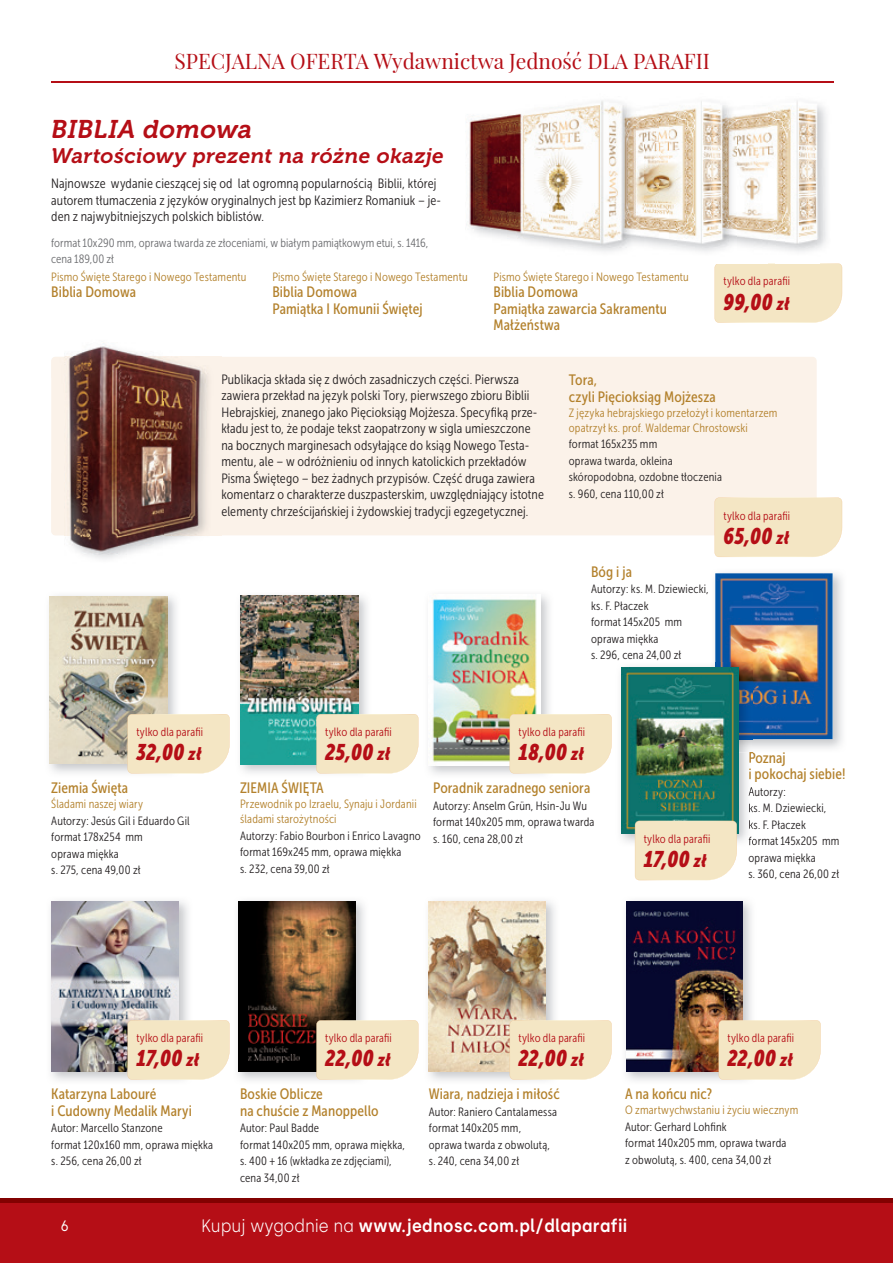
<style>
.page{position:relative;width:893px;height:1263px;background:#fff}
.page>*{position:absolute;margin:0;border:0;box-sizing:border-box;transform-origin:0 0}
.t1{font:italic 25.5px "Museo 700";letter-spacing:.015em;color:#b50e16}
.t2{font:italic 22.5px "Museo Sans Cond 900";letter-spacing:.015em;color:#b50e16;scale:.93 1}
.t3{font:21px "Playfair Display";color:#b50e16}
.t4{font:italic 21px "Museo 700";letter-spacing:.02em;color:#b50e16}
.t5{font:600 18px "Silka";letter-spacing:.025em;color:#fff;scale:.9 1}
.t6{font:15px/16.5px "Museo Sans Cond 500";letter-spacing:.005em;color:#b3812c}
.t7{font:15px "Silka";color:#fff;scale:.91 1}
.t8{font:13.5px/16.5px "Museo Sans Cond 300";letter-spacing:.01em;color:#231f20}
.t9{font:12px/16.5px "Museo Sans Cond 300";letter-spacing:.015em;color:#231f20}
.t10{font:12px/15px "Museo Sans Cond 300";letter-spacing:.015em;color:#b3812c}
.t11{font:12px "Museo Sans Cond 300";letter-spacing:.015em;color:#b50e16}
.t12{font:12px/16.5px "Museo Sans Cond 300";letter-spacing:.005em;color:#6c6d70}
.s1{font-size:18px}
.s2{font-weight:300}
</style>
<div class="page">
<div style="left:0;top:1199px;width:893px;height:64px;background:#b50e16"></div>
<hr style="left:51px;top:82px;width:782px;height:1px;background:#b50e16">
<hr style="left:0;top:1198px;width:893px;height:4px;background:#820101">
<img style="left:714px;top:572px;width:128px;height:177px">
<img style="left:715px;top:573px;width:118px;height:166px">
<div style="left:51px;top:357px;width:766px;height:178px;background:#fbf2e9;border-radius:4px"></div>
<div style="left:715px;top:497px;width:127px;height:60px;background:#f4e6c4"></div>
<div style="left:715px;top:263px;width:127px;height:60px;background:#f4e6c4"></div>
<img style="left:688px;top:263px;width:44px;height:1px">
<img style="left:736px;top:100px;width:91px;height:103px">
<img style="left:736px;top:203px;width:91px;height:49px">
<img style="left:644px;top:101px;width:92px;height:49px">
<img style="left:669px;top:150px;width:67px;height:102px">
<img style="left:636px;top:115px;width:8px;height:88px">
<img style="left:636px;top:203px;width:8px;height:42px">
<img style="left:644px;top:150px;width:16px;height:97px">
<img style="left:660px;top:101px;width:9px;height:146px">
<img style="left:469px;top:107px;width:96px;height:43px">
<img style="left:466px;top:150px;width:170px;height:102px">
<img style="left:565px;top:100px;width:71px;height:50px">
<img style="left:68px;top:357px;width:140px;height:178px">
<img style="left:64px;top:343px;width:149px;height:14px">
<img style="left:64px;top:535px;width:149px;height:24px">
<img style="left:49px;top:595px;width:132px;height:179px">
<img style="left:50px;top:596px;width:117px;height:168px">
<img style="left:240px;top:595px;width:132px;height:179px">
<img style="left:241px;top:596px;width:117px;height:168px">
<img style="left:429px;top:595px;width:108px;height:170px">
<img style="left:620px;top:666px;width:130px;height:180px">
<img style="left:710px;top:662px;width:42px;height:90px">
<img style="left:715px;top:662px;width:37px;height:77px">
<img style="left:749px;top:753px;width:3px;height:13px">
<img style="left:749px;top:768px;width:2px;height:14px">
<svg style="left:749px;top:787px;width:3px;height:11px"></svg>
<svg style="left:749px;top:804px;width:3px;height:9px"></svg>
<svg style="left:749px;top:820px;width:3px;height:9px"></svg>
<svg style="left:749px;top:836px;width:3px;height:9px"></svg>
<img style="left:621px;top:667px;width:117px;height:166px">
<img style="left:50px;top:900px;width:138px;height:181px">
<img style="left:51px;top:901px;width:128px;height:170px">
<img style="left:237px;top:900px;width:127px;height:181px">
<img style="left:238px;top:901px;width:117px;height:170px">
<img style="left:428px;top:900px;width:127px;height:181px">
<img style="left:429px;top:901px;width:117px;height:170px">
<img style="left:625px;top:900px;width:127px;height:181px">
<img style="left:627px;top:901px;width:116px;height:170px">
<div style="left:635px;top:821px;width:102px;height:59px;background:#f4e6c4"></div>
<div style="left:719px;top:1020px;width:102px;height:60px;background:#f4e6c4"></div>
<div style="left:510px;top:714px;width:102px;height:59px;background:#f4e6c4"></div>
<div style="left:510px;top:1020px;width:102px;height:60px;background:#f4e6c4"></div>
<div style="left:316px;top:714px;width:102px;height:59px;background:#f4e6c4"></div>
<div style="left:316px;top:1020px;width:102px;height:60px;background:#f4e6c4"></div>
<div style="left:128px;top:714px;width:102px;height:59px;background:#f4e6c4"></div>
<div style="left:128px;top:1020px;width:102px;height:60px;background:#f4e6c4"></div>
<h3 class="t3" style="left:174px;top:44px;width:537px">SPECJALNA OFERTA Wydawnictwa Jedność DLA PARAFII</h3>
<h1 class="t1" style="left:51px;top:115px;width:203px">BIBLIA domowa</h1>
<h3 class="t4" style="left:51px;top:144px;width:394px">Wartościowy prezent na różne okazje</h3>
<p class="t8" style="left:51px;top:176px;width:391px">Najnowsze wydanie cieszącej się od lat ogromną popularnością Biblii, której autorem tłumaczenia z języków oryginalnych jest bp Kazimierz Romaniuk – je&shy;den z najwybitniejszych polskich biblistów.</p>
<p class="t12" style="left:51px;top:234px;width:379px">format 10x290 mm, oprawa twarda ze złoceniami, w białym pamiątkowym etui, s. 1416, cena 189,00 zł</p>
<p class="t10" style="left:51px;top:269px;width:197px">Pismo Święte Starego i Nowego Testamentu</p>
<p class="t6" style="left:51px;top:284px;width:86px">Biblia Domowa</p>
<p class="t10" style="left:272px;top:269px;width:197px">Pismo Święte Starego i Nowego Testamentu</p>
<p class="t6" style="left:272px;top:284px;width:152px">Biblia Domowa<br>Pamiątka I Komunii Świętej</p>
<p class="t10" style="left:493px;top:269px;width:197px">Pismo Święte Starego i Nowego Testamentu</p>
<p class="t6" style="left:493px;top:284px;width:175px">Biblia Domowa<br>Pamiątka zawarcia Sakramentu<br>Małżeństwa</p>
<p class="t11" style="left:723px;top:275px;width:68px">tylko dla parafii</p>
<h2 class="t2" style="left:723px;top:289px;width:72px">99,00 <span class="s1">zł</span></h2>
<p class="t8" style="left:221px;top:371px;width:324px">Publikacja składa się z dwóch zasadniczych części. Pierwsza zawiera przekład na język polski Tory, pierwszego zbioru Biblii Hebrajskiej, znanego jako Pięcioksiąg Mojżesza. Specyfiką prze&shy;kładu jest to, że podaje tekst zaopatrzony w sigla umieszczone na bocznych marginesach odsyłające do ksiąg Nowego Testa&shy;mentu, ale – w odróżnieniu od innych katolickich przekładów Pisma Świętego – bez żadnych przypisów. Część druga zawiera komentarz o charakterze duszpasterskim, uwzględniający istotne elementy chrześcijańskiej i żydowskiej tradycji egzegetycznej.</p>
<p class="t6" style="left:569px;top:372px;width:149px">Tora,<br>czyli Pięcioksiąg Mojżesza</p>
<p class="t10" style="left:569px;top:405px;width:210px">Z języka hebrajskiego przełożył i komentarzem opatrzył ks. prof. Waldemar Chrostowski</p>
<p class="t9" style="left:569px;top:436px;width:155px">format 165x235 mm<br>oprawa twarda, okleina skóropodobna, ozdobne tłoczenia s. 960, cena 110,00 zł</p>
<p class="t6" style="left:591px;top:563px;width:42px">Bóg i ja</p>
<p class="t9" style="left:591px;top:581px;width:119px">Autorzy: ks. M. Dziewiecki, ks. F. Płaczek<br>format 145x205 mm oprawa miękka<br>s. 296, cena 24,00 zł</p>
<p class="t11" style="left:723px;top:509px;width:68px">tylko dla parafii</p>
<h2 class="t2" style="left:723px;top:523px;width:72px">65,00 <span class="s1">zł</span></h2>
<p class="t11" style="left:136px;top:726px;width:68px">tylko dla parafii</p>
<h2 class="t2" style="left:136px;top:740px;width:71px">32,00 <span class="s1">zł</span></h2>
<p class="t6" style="left:51px;top:780px;width:79px">Ziemia Święta</p>
<p class="t10" style="left:51px;top:797px;width:93px">Śladami naszej wiary</p>
<p class="t9" style="left:51px;top:812px;width:140px">Autorzy: Jesús Gil i Eduardo Gil format 178x254 mm<br>oprawa miękka<br>s. 275, cena 49,00 zł</p>
<p class="t11" style="left:325px;top:726px;width:68px">tylko dla parafii</p>
<h2 class="t2" style="left:325px;top:740px;width:71px">25,00 <span class="s1">zł</span></h2>
<p class="t6" style="left:240px;top:780px;width:85px">ZIEMIA ŚWIĘTA</p>
<p class="t10" style="left:240px;top:797px;width:178px">Przewodnik po Izraelu, Synaju i Jordanii śladami starożytności</p>
<p class="t9" style="left:240px;top:827px;width:182px">Autorzy: Fabio Bourbon i Enrico Lavagno format 169x245 mm, oprawa miękka<br>s. 232, cena 39,00 zł</p>
<p class="t11" style="left:519px;top:726px;width:68px">tylko dla parafii</p>
<h2 class="t2" style="left:519px;top:740px;width:72px">18,00 <span class="s1">zł</span></h2>
<p class="t6" style="left:433px;top:780px;width:159px">Poradnik zaradnego seniora</p>
<p class="t9" style="left:433px;top:797px;width:163px">Autorzy: Anselm Grün, Hsin-Ju Wu format 140x205 mm, oprawa twarda s. 160, cena 28,00 zł</p>
<p class="t11" style="left:644px;top:832px;width:68px">tylko dla parafii</p>
<h2 class="t2" style="left:644px;top:846px;width:69px">17,00 <span class="s1">zł</span></h2>
<p class="t6" style="left:748px;top:749px;width:99px">Poznaj<br>i pokochaj siebie!</p>
<p class="t9" style="left:748px;top:783px;width:93px">Autorzy:<br>ks. M. Dziewiecki, ks. F. Płaczek<br>format 145x205 mm oprawa miękka<br>s. 360, cena 26,00 zł</p>
<p class="t11" style="left:136px;top:1032px;width:68px">tylko dla parafii</p>
<h2 class="t2" style="left:136px;top:1046px;width:69px">17,00 <span class="s1">zł</span></h2>
<p class="t6" style="left:51px;top:1086px;width:142px">Katarzyna Labouré<br>i Cudowny Medalik Maryi</p>
<p class="t9" style="left:51px;top:1120px;width:163px">Autor: Marcello Stanzone<br>format 120x160 mm, oprawa miękka s. 256, cena 26,00 zł</p>
<p class="t11" style="left:325px;top:1032px;width:68px">tylko dla parafii</p>
<h2 class="t2" style="left:325px;top:1046px;width:72px">22,00 <span class="s1">zł</span></h2>
<p class="t6" style="left:240px;top:1086px;width:140px">Boskie Oblicze<br>na chuście z Manoppello</p>
<p class="t9" style="left:240px;top:1120px;width:166px">Autor: Paul Badde<br>format 140x205 mm, oprawa miękka, s. 400 + 16 (wkładka ze zdjęciami), cena 34,00 zł</p>
<p class="t11" style="left:519px;top:1032px;width:68px">tylko dla parafii</p>
<h2 class="t2" style="left:519px;top:1046px;width:72px">22,00 <span class="s1">zł</span></h2>
<p class="t6" style="left:429px;top:1086px;width:132px">Wiara, nadzieja i miłość</p>
<p class="t9" style="left:429px;top:1104px;width:130px">Autor: Raniero Cantalamessa format 140x205 mm, oprawa twarda z obwolutą, s. 240, cena 34,00 zł</p>
<p class="t11" style="left:727px;top:1032px;width:68px">tylko dla parafii</p>
<h2 class="t2" style="left:727px;top:1046px;width:72px">22,00 <span class="s1">zł</span></h2>
<p class="t6" style="left:625px;top:1086px;width:89px">A na końcu nic?</p>
<p class="t10" style="left:625px;top:1103px;width:175px">O zmartwychwstaniu i życiu wiecznym</p>
<p class="t9" style="left:625px;top:1119px;width:163px">Autor: Gerhard Lohfink<br>format 140x205 mm, oprawa twarda z obwolutą, s. 400, cena 34,00 zł</p>
<p class="t7" style="left:61px;top:1216px;width:11px">6</p>
<h3 class="t5" style="left:201px;top:1215px;width:475px"><span class="s2">Kupuj wygodnie na</span> www.jednosc.com.pl/dlaparafii</h3>
</div>
